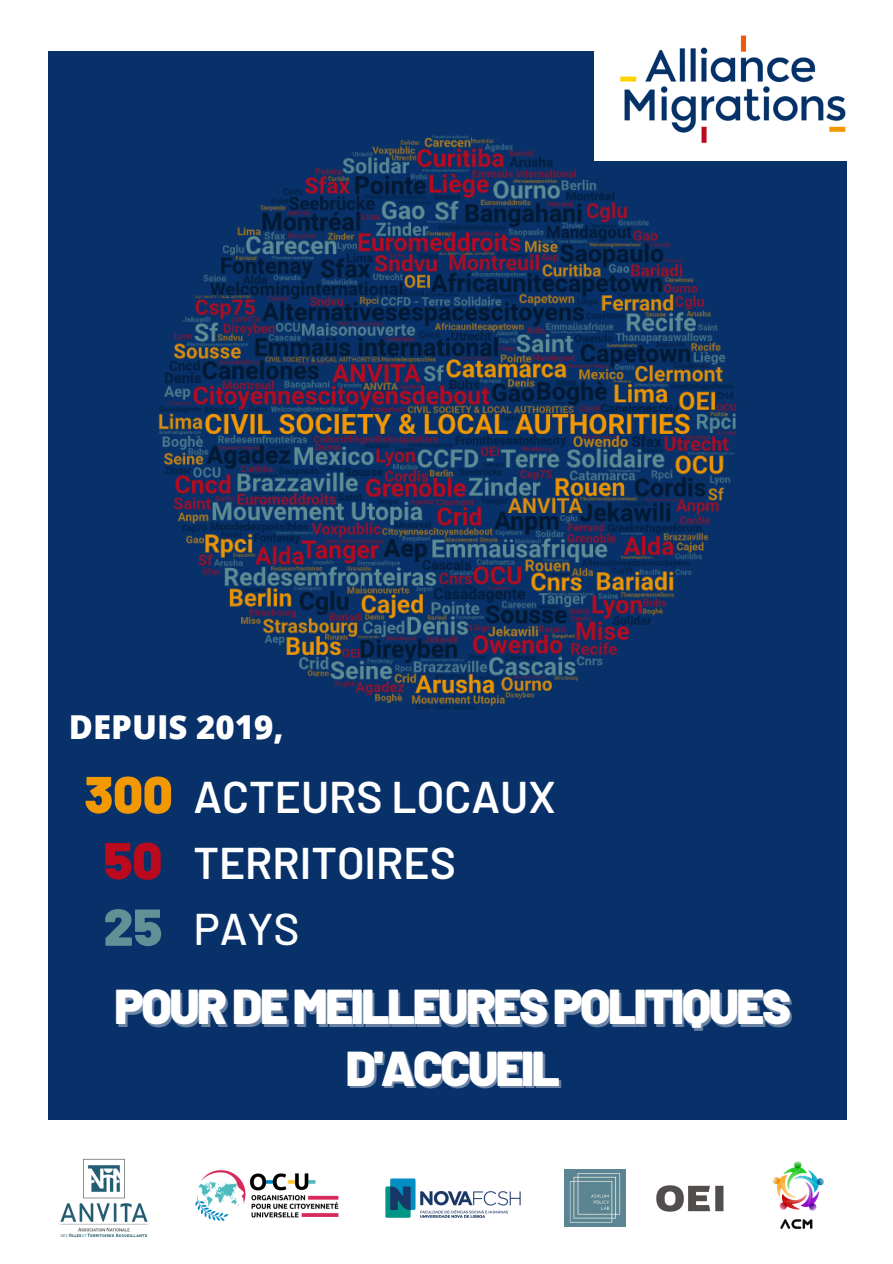
<style>
.page{position:relative;width:893px;height:1264px;background:#fff}
.page>*{position:absolute;margin:0;border:0;box-sizing:border-box;transform-origin:0 0}
.t1{font:900 51.9px "Barlow";color:#f29802}
.t2{font:900 51.9px "Barlow";color:#bb0a1d}
.t3{font:900 48.9px/61.8px "Barlow";letter-spacing:-.05em;color:#fff;text-align:center}
.t4{font:600 44.4px "Barlow";color:#fff}
.t5{font:500 44.4px "Barlow";color:#fff}
.t6{font:800 33px "Open Sans";color:#fff}
.s1{font-weight:900;font-size:51.9px;color:#619197}
</style>
<div class="page">
<div style="left:48px;top:51px;width:798px;height:1068px;background:#073168"></div>
<img style="left:158px;top:135px;width:579px;height:575px">
<img style="left:594px;top:35px;width:252px;height:126px">
<img style="left:385px;top:1178px;width:136px;height:40px">
<img style="left:60px;top:1158px;width:88px;height:79px">
<img style="left:195px;top:1170px;width:144px;height:51px">
<img style="left:772px;top:1161px;width:52px;height:68px">
<img style="left:656px;top:1185px;width:68px;height:27px">
<img style="left:564px;top:1169px;width:61px;height:57px">
<p class="t6" style="left:69px;top:704px;width:216px">DEPUIS 2019,</p>
<p class="t1" style="left:84px;top:761px;width:90px">300</p>
<p class="t2" style="left:104px;top:827px;width:60px">50</p>
<p class="t4" style="left:193px;top:768px;width:364px">ACTEURS LOCAUX</p>
<p class="t4" style="left:193px;top:834px;width:264px">TERRITOIRES</p>
<p class="t5" style="left:104px;top:901px;width:197px"><span class="s1">25</span> PAYS</p>
<p class="t3" style="left:114px;top:973px;width:678px">POURDEMEILLEURESPOLITIQUES<br>D'ACCUEIL</p>
</div>
